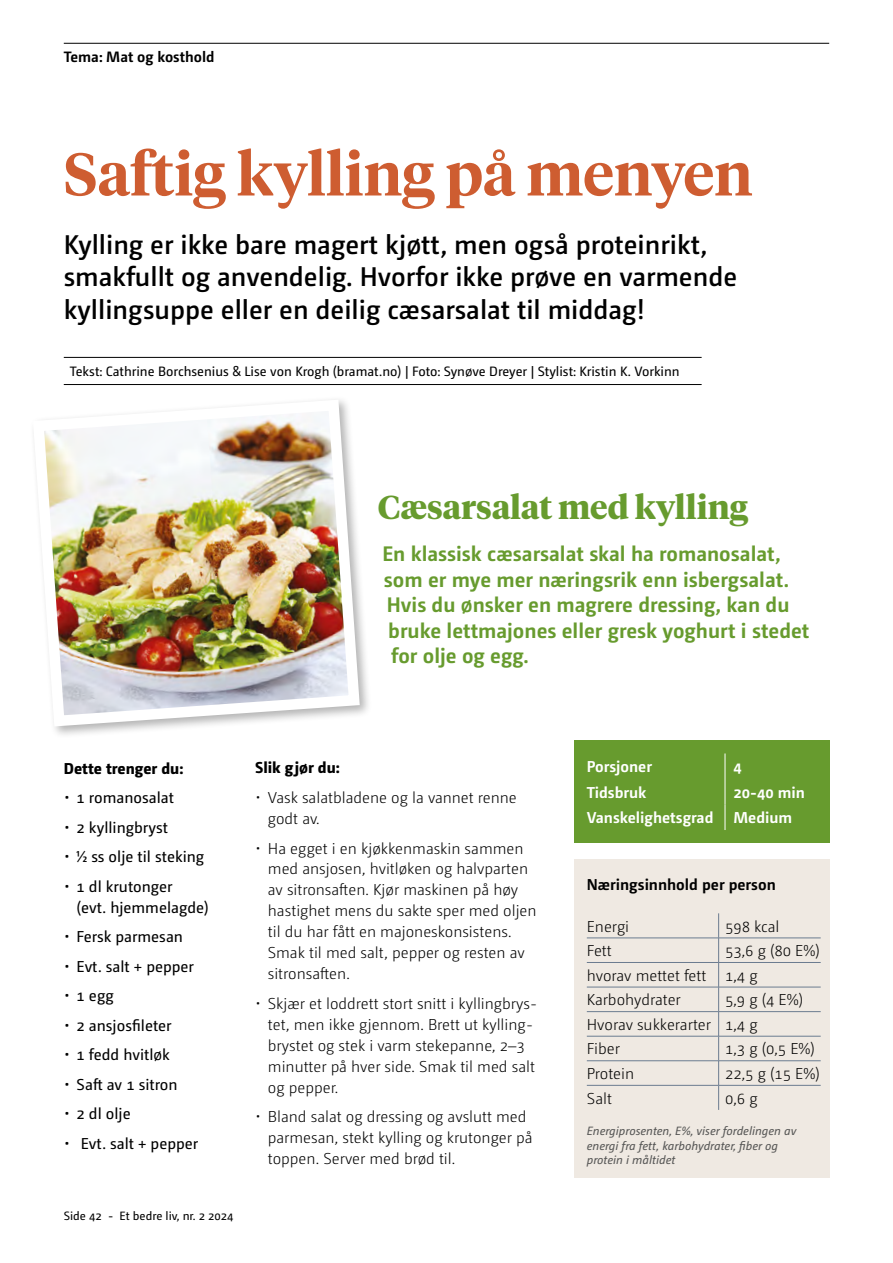
<style>
.page{position:relative;width:893px;height:1263px;background:#fff}
.page>*{position:absolute;margin:0;border:0;box-sizing:border-box;transform-origin:0 0}
.t1{font:600 60px "Tiempos Headline";color:#ce5d31}
.t2{font:700 33px "Tiempos Headline";color:#679b2e}
.t3{font:600 27px/32.4px "Camingo Dos Pro";color:#000}
.t4{font:700 21px "Camingo Dos Pro";color:#679b2e}
.t5{font:300 15.75px/21px "Camingo Dos Pro";color:#000}
.t6{font:15.75px/21px "Camingo Dos Pro";color:#000}
.t7{font:700 15.75px "Camingo Dos Pro";color:#fff}
.t8{font:800 15.75px "Camingo Dos Pro";color:#000}
.t9{font:700 15.75px "Camingo Dos Pro";color:#000}
.t10{font:700 15px "Camingo Dos Pro";color:#000}
.t11{font:13.5px "Camingo Dos Pro";color:#000}
.t12{font:italic 12px/14.4px "Camingo Dos Pro";color:#575756}
.t13{font:12px "Camingo Dos Pro";color:#000}
</style>
<div class="page">
<hr style="left:64px;top:43px;width:765px;height:1px;background:#000">
<img style="left:44px;top:399px;width:321px;height:333px">
<div style="left:574px;top:859px;width:255px;height:319px;background:#efe9e2"></div>
<hr style="left:587px;top:938px;width:132px;height:1px;background:#6b7c90">
<hr style="left:719px;top:938px;width:102px;height:1px;background:#6b7c90">
<hr style="left:587px;top:962px;width:132px;height:1px;background:#6b7c90">
<hr style="left:719px;top:962px;width:102px;height:1px;background:#6b7c90">
<hr style="left:587px;top:987px;width:132px;height:1px;background:#6b7c90">
<hr style="left:719px;top:987px;width:102px;height:1px;background:#6b7c90">
<hr style="left:587px;top:1011px;width:132px;height:1px;background:#6b7c90">
<hr style="left:719px;top:1011px;width:102px;height:1px;background:#6b7c90">
<hr style="left:587px;top:1036px;width:132px;height:1px;background:#6b7c90">
<hr style="left:719px;top:1036px;width:102px;height:1px;background:#6b7c90">
<hr style="left:587px;top:1060px;width:132px;height:1px;background:#6b7c90">
<hr style="left:719px;top:1060px;width:102px;height:1px;background:#6b7c90">
<hr style="left:587px;top:1085px;width:132px;height:1px;background:#6b7c90">
<hr style="left:719px;top:1085px;width:102px;height:1px;background:#6b7c90">
<svg style="left:718px;top:913px;width:1px;height:197px"></svg>
<hr style="left:64px;top:357px;width:638px;height:1px;background:#000">
<hr style="left:64px;top:384px;width:638px;height:1px;background:#000">
<div style="left:574px;top:741px;width:255px;height:102px;background:#679b2e"></div>
<svg style="left:725px;top:753px;width:1px;height:77px"></svg>
<p class="t10" style="left:64px;top:48px;width:152px">Tema: Mat og kosthold</p>
<h1 class="t1" style="left:64px;top:133px;width:690px">Saftig kylling på menyen</h1>
<h3 class="t3" style="left:64px;top:228px;width:675px">Kylling er ikke bare magert kjøtt, men også proteinrikt, smakfullt og anvendelig. Hvorfor ikke prøve en varmende kyllingsuppe eller en deilig cæsarsalat til middag!</h3>
<p class="t11" style="left:70px;top:363px;width:611px">Tekst: Cathrine Borchsenius &amp; Lise von Krogh (bramat.no) | Foto: Synøve Dreyer | Stylist: Kristin K. Vorkinn</p>
<h2 class="t2" style="left:378px;top:484px;width:372px">Cæsarsalat med kylling</h2>
<h3 class="t4" style="left:382px;top:541px;width:400px">En klassisk cæsarsalat skal ha romanosalat,</h3>
<h3 class="t4" style="left:384px;top:566px;width:407px">som er mye mer næringsrik enn isbergsalat.</h3>
<h3 class="t4" style="left:387px;top:592px;width:404px">Hvis du ønsker en magrere dressing, kan du</h3>
<h3 class="t4" style="left:388px;top:617px;width:423px">bruke lettmajones eller gresk yoghurt i stedet</h3>
<h3 class="t4" style="left:391px;top:643px;width:139px">for olje og egg.</h3>
<p class="t8" style="left:64px;top:758px;width:121px">Dette trenger du:</p>
<p class="t6" style="left:64px;top:787px;width:112px">• 1 romanosalat</p>
<p class="t6" style="left:64px;top:816px;width:106px">• 2 kyllingbryst</p>
<p class="t6" style="left:64px;top:846px;width:142px">• ½ ss olje til steking</p>
<p class="t6" style="left:77px;top:875px;width:134px;text-indent:-13px">• 1 dl krutonger<br>(evt. hjemmelagde)</p>
<p class="t6" style="left:64px;top:926px;width:121px">• Fersk parmesan</p>
<p class="t6" style="left:64px;top:955px;width:132px">• Evt. salt + pepper</p>
<p class="t6" style="left:64px;top:985px;width:52px">• 1 egg</p>
<p class="t6" style="left:64px;top:1014px;width:109px">• 2 ansjosfileter</p>
<p class="t6" style="left:64px;top:1044px;width:108px">• 1 fedd hvitløk</p>
<p class="t6" style="left:64px;top:1073px;width:115px">• Saft av 1 sitron</p>
<p class="t6" style="left:64px;top:1103px;width:68px">• 2 dl olje</p>
<p class="t6" style="left:64px;top:1132px;width:136px">• Evt. salt + pepper</p>
<p class="t13" style="left:64px;top:1209px;width:171px">Side 42 - Et bedre liv, nr. 2 2024</p>
<p class="t8" style="left:255px;top:758px;width:86px">Slik gjør du:</p>
<p class="t5" style="left:268px;top:787px;width:250px;text-indent:-13px">• Vask salatbladene og la vannet renne godt av.</p>
<p class="t5" style="left:268px;top:837px;width:270px;text-indent:-13px">• Ha egget i en kjøkkenmaskin sammen med ansjosen, hvitløken og halvparten av sitronsaften. Kjør maskinen på høy hastighet mens du sakte sper med oljen til du har fått en majoneskonsistens.<br>Smak til med salt, pepper og resten av sitronsaften.</p>
<p class="t5" style="left:268px;top:993px;width:271px;text-indent:-13px">• Skjær et loddrett stort snitt i kyllingbrys&shy;tet, men ikke gjennom. Brett ut kylling&shy;brystet og stek i varm stekepanne, 2–3 minutter på hver side. Smak til med salt og pepper.</p>
<p class="t5" style="left:268px;top:1106px;width:266px;text-indent:-13px">• Bland salat og dressing og avslutt med parmesan, stekt kylling og krutonger på toppen. Server med brød til.</p>
<p class="t7" style="left:587px;top:757px;width:67px">Porsjoner</p>
<p class="t7" style="left:733px;top:757px;width:10px">4</p>
<p class="t7" style="left:587px;top:783px;width:61px">Tidsbruk</p>
<p class="t7" style="left:733px;top:783px;width:73px">20-40 min</p>
<p class="t7" style="left:587px;top:808px;width:128px">Vanskelighetsgrad</p>
<p class="t7" style="left:733px;top:808px;width:60px">Medium</p>
<p class="t9" style="left:587px;top:875px;width:190px">Næringsinnhold per person</p>
<p class="t5" style="left:587px;top:915px;width:44px">Energi</p>
<p class="t5" style="left:725px;top:915px;width:56px">598 kcal</p>
<p class="t5" style="left:587px;top:940px;width:26px">Fett</p>
<p class="t5" style="left:587px;top:938px;width:234px;line-height:24.6px;text-indent:138px">53,6 g (80 E%) hvorav mettet fett 1,4 g<br>Karbohydrater</p>
<p class="t5" style="left:587px;top:987px;width:218px;line-height:24.6px;text-indent:138px">5,9 g (4 E%)<br>Hvorav sukkerarter 1,4 g<br>Fiber</p>
<p class="t5" style="left:725px;top:1038px;width:91px">1,3 g (0,5 E%)</p>
<p class="t5" style="left:587px;top:1063px;width:49px">Protein</p>
<p class="t5" style="left:725px;top:1063px;width:96px">22,5 g (15 E%)</p>
<p class="t5" style="left:587px;top:1087px;width:27px">Salt</p>
<p class="t5" style="left:725px;top:1087px;width:34px">0,6 g</p>
<p class="t12" style="left:587px;top:1124px;width:211px">Energiprosenten, E%, viser fordelingen av energi fra fett, karbohydrater, fiber og protein i måltidet</p>
</div>
